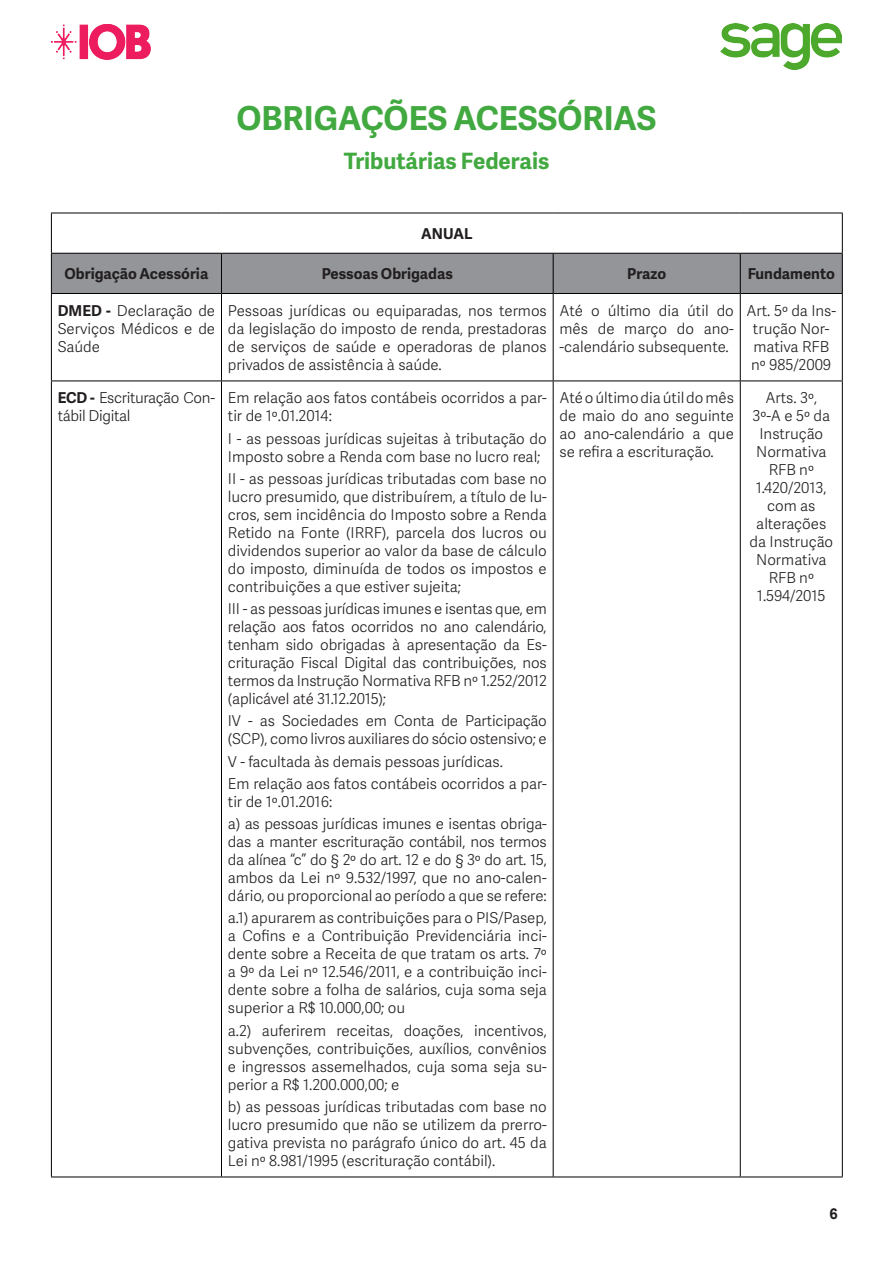
<style>
.page{position:relative;width:893px;height:1263px;background:#fff}
.page>*{position:absolute;margin:0;border:0;box-sizing:border-box;transform-origin:0 0}
.t1{font:700 33px "Adelle Sans SAGE";color:#41a940}
.t2{font:700 22.5px "Adelle Sans SAGE";color:#41a940}
.t3{font:15px/18px "Adelle Sans SAGE Lt";color:#231f20;text-align:justify}
.t4{font:700 15px "Adelle Sans SAGE";color:#231f20}
.t5{font:15px/18px "Adelle Sans SAGE Lt";letter-spacing:-.02em;color:#231f20}
.t6{font:700 15px "Arial";color:#231f20}
.s1{font-family:"Adelle Sans SAGE";font-weight:700}
</style>
<div class="page">
<img style="left:51px;top:24px;width:100px;height:36px">
<img style="left:721px;top:24px;width:121px;height:46px">
<div style="left:52px;top:254px;width:790px;height:39px;background:#939598"></div>
<hr style="left:51px;top:294px;width:1px;height:87px;background:#000">
<hr style="left:221px;top:294px;width:1px;height:87px;background:#000">
<hr style="left:553px;top:294px;width:1px;height:87px;background:#000">
<hr style="left:740px;top:294px;width:1px;height:87px;background:#000">
<hr style="left:842px;top:294px;width:1px;height:87px;background:#000">
<hr style="left:51px;top:381px;width:170px;height:1px;background:#000">
<hr style="left:51px;top:381px;width:1px;height:795px;background:#000">
<hr style="left:221px;top:381px;width:332px;height:1px;background:#000">
<hr style="left:221px;top:381px;width:1px;height:795px;background:#000">
<hr style="left:553px;top:381px;width:187px;height:1px;background:#000">
<hr style="left:553px;top:381px;width:1px;height:795px;background:#000">
<hr style="left:740px;top:381px;width:103px;height:1px;background:#000">
<hr style="left:740px;top:381px;width:1px;height:795px;background:#000">
<hr style="left:842px;top:381px;width:1px;height:795px;background:#000">
<hr style="left:51px;top:1176px;width:170px;height:1px;background:#000">
<hr style="left:221px;top:1176px;width:332px;height:1px;background:#000">
<hr style="left:553px;top:1176px;width:187px;height:1px;background:#000">
<hr style="left:740px;top:1176px;width:103px;height:1px;background:#000">
<hr style="left:51px;top:213px;width:170px;height:1px;background:#000">
<hr style="left:51px;top:213px;width:1px;height:40px;background:#000">
<hr style="left:221px;top:213px;width:332px;height:1px;background:#000">
<hr style="left:553px;top:213px;width:187px;height:1px;background:#000">
<hr style="left:740px;top:213px;width:103px;height:1px;background:#000">
<hr style="left:842px;top:213px;width:1px;height:40px;background:#000">
<hr style="left:51px;top:253px;width:170px;height:1px;background:#000">
<hr style="left:51px;top:254px;width:1px;height:39px;background:#000">
<hr style="left:221px;top:253px;width:332px;height:1px;background:#000">
<hr style="left:221px;top:254px;width:1px;height:39px;background:#000">
<hr style="left:553px;top:253px;width:187px;height:1px;background:#000">
<hr style="left:553px;top:254px;width:1px;height:39px;background:#000">
<hr style="left:740px;top:253px;width:103px;height:1px;background:#000">
<hr style="left:740px;top:254px;width:1px;height:39px;background:#000">
<hr style="left:842px;top:254px;width:1px;height:39px;background:#000">
<hr style="left:51px;top:293px;width:170px;height:1px;background:#000">
<hr style="left:221px;top:293px;width:332px;height:1px;background:#000">
<hr style="left:553px;top:293px;width:187px;height:1px;background:#000">
<hr style="left:740px;top:293px;width:103px;height:1px;background:#000">
<h1 class="t1" style="left:236px;top:94px;width:421px">OBRIGAÇÕES ACESSÓRIAS</h1>
<h2 class="t2" style="left:344px;top:144px;width:207px">Tributárias Federais</h2>
<p class="t4" style="left:421px;top:222px;width:53px">ANUAL</p>
<p class="t4" style="left:65px;top:263px;width:145px">Obrigação Acessória</p>
<p class="t4" style="left:322px;top:263px;width:133px">Pessoas Obrigadas</p>
<p class="t4" style="left:627px;top:263px;width:41px">Prazo</p>
<p class="t4" style="left:748px;top:263px;width:89px">Fundamento</p>
<p class="t3" style="left:58px;top:301px;width:159px"><span class="s1">DMED -</span> Declaração de Serviços Médicos e de Saúde</p>
<p class="t3" style="left:228px;top:301px;width:320px">Pessoas jurídicas ou equiparadas, nos termos da legislação do imposto de renda, prestadoras de serviços de saúde e operadoras de planos privados de assistência à saúde.</p>
<p class="t3" style="left:560px;top:301px;width:176px">Até o último dia útil do mês de março do ano--calendário subsequente.</p>
<p class="t3" style="left:746px;top:301px;width:91px;text-align:center">Art. 5º da Ins&shy;trução Nor&shy;mativa RFB nº 985/2009</p>
<p class="t5" style="left:58px;top:388px;width:159px"><span class="s1">ECD -</span> Escrituração Con&shy;tábil Digital</p>
<p class="t3" style="left:228px;top:388px;width:320px">Em relação aos fatos contábeis ocorridos a par&shy;tir de 1º.01.2014:</p>
<p class="t3" style="left:228px;top:429px;width:320px">I - as pessoas jurídicas sujeitas à tributação do<br>Imposto sobre a Renda com base no lucro real;</p>
<p class="t3" style="left:228px;top:469px;width:320px">II - as pessoas jurídicas tributadas com base no lucro presumido, que distribuírem, a título de lu&shy;cros, sem incidência do Imposto sobre a Renda Retido na Fonte (IRRF), parcela dos lucros ou dividendos superior ao valor da base de cálculo do imposto, diminuída de todos os impostos e contribuições a que estiver sujeita;</p>
<p class="t3" style="left:228px;top:599px;width:320px">III - as pessoas jurídicas imunes e isentas que, em relação aos fatos ocorridos no ano calendário, tenham sido obrigadas à apresentação da Es&shy;crituração Fiscal Digital das contribuições, nos termos da Instrução Normativa RFB nº 1.252/2012 (aplicável até 31.12.2015);</p>
<p class="t3" style="left:228px;top:711px;width:320px">IV - as Sociedades em Conta de Participação (SCP), como livros auxiliares do sócio ostensivo; e</p>
<p class="t3" style="left:228px;top:750px;width:320px;line-height:22.2px">V - facultada às demais pessoas jurídicas.<br>Em relação aos fatos contábeis ocorridos a par-</p>
<p class="t3" style="left:228px;top:790px;width:320px;line-height:22.2px">tir de 1º.01.2016:<br>a) as pessoas jurídicas imunes e isentas obriga-</p>
<p class="t3" style="left:228px;top:832px;width:320px">das a manter escrituração contábil, nos termos da alínea “c” do § 2º do art. 12 e do § 3º do art. 15, ambos da Lei nº 9.532/1997, que no ano-calen&shy;dário, ou proporcional ao período a que se refere:</p>
<p class="t3" style="left:228px;top:908px;width:320px">a.1) apurarem as contribuições para o PIS/Pasep, a Cofins e a Contribuição Previdenciária inci&shy;dente sobre a Receita de que tratam os arts. 7º a 9º da Lei nº 12.546/2011, e a contribuição inci&shy;dente sobre a folha de salários, cuja soma seja superior a R$ 10.000,00; ou</p>
<p class="t3" style="left:228px;top:1021px;width:320px">a.2) auferirem receitas, doações, incentivos, subvenções, contribuições, auxílios, convênios e ingressos assemelhados, cuja soma seja su&shy;perior a R$ 1.200.000,00; e</p>
<p class="t3" style="left:228px;top:1097px;width:320px">b) as pessoas jurídicas tributadas com base no lucro presumido que não se utilizem da prerro&shy;gativa prevista no parágrafo único do art. 45 da Lei nº 8.981/1995 (escrituração contábil).</p>
<p class="t3" style="left:560px;top:388px;width:176px">Até o último dia útil do mês de maio do ano seguinte ao ano-calendário a que se refira a escrituração.</p>
<p class="t3" style="left:749px;top:388px;width:85px;text-align:center">Arts. 3º,<br>3º-A e 5º da<br>Instrução<br>Normativa<br>RFB nº<br>1.420/2013, com as alterações da Instrução<br>Normativa<br>RFB nº<br>1.594/2015</p>
<p class="t6" style="left:829px;top:1203px;width:10px">6</p>
</div>
